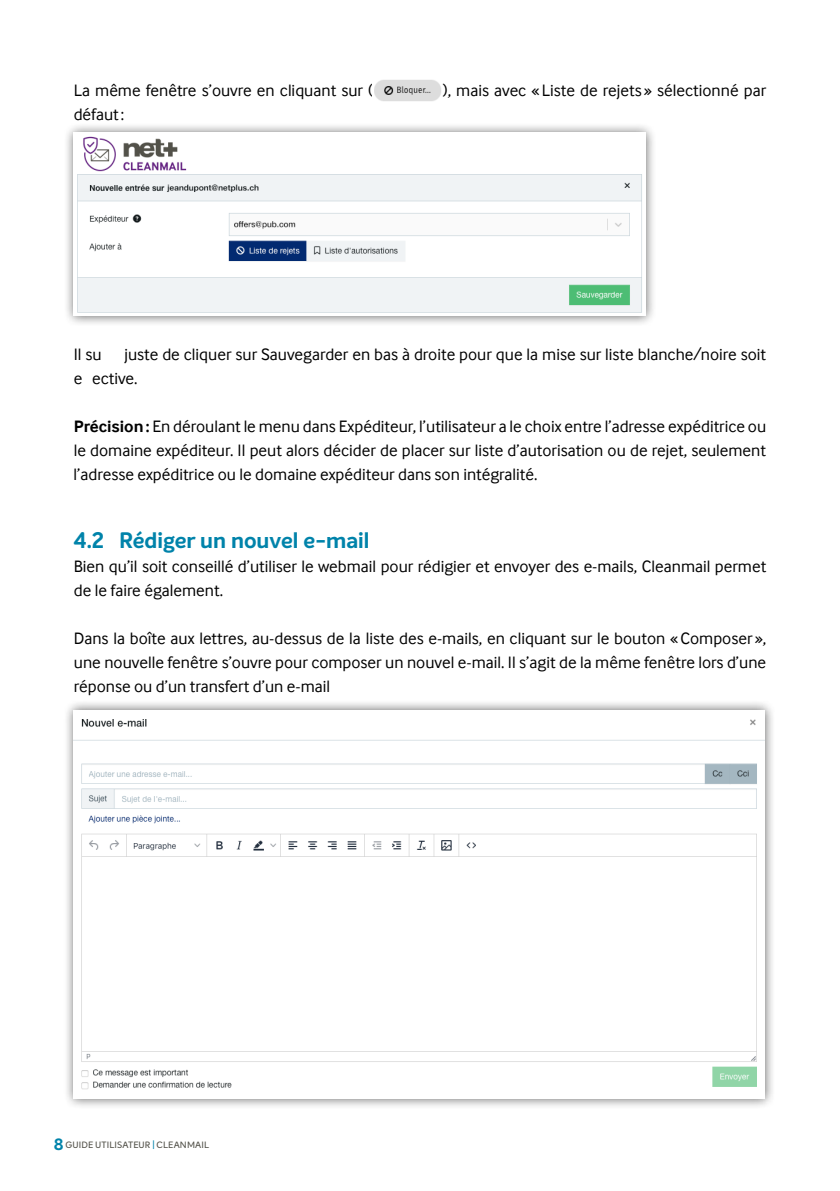
<style>
.page{position:relative;width:840px;height:1191px;background:#fff}
.page>*{position:absolute;margin:0;border:0;box-sizing:border-box;transform-origin:0 0}
.t1{font:700 22px "Intelo";color:#0083aa}
.t2{font:17px/24px "Inter Face";color:#000}
.t3{font:500 9px "Intelo";letter-spacing:.015em;color:#525149}
.s1{font-weight:700}
.s2{font-weight:700;font-size:16px;color:#0083aa}
.s3{color:#0083aa}
</style>
<div class="page">
<img style="left:374px;top:80px;width:67px;height:21px">
<div style="left:63px;top:122px;width:593px;height:205px;background:#000;opacity:.6"></div>
<img style="left:74px;top:133px;width:571px;height:183px">
<div style="left:63px;top:699px;width:712px;height:410px;background:#000;opacity:.6"></div>
<img style="left:74px;top:710px;width:690px;height:388px">
<p class="t2" style="left:74px;top:80px;width:300px">La même fenêtre s’ouvre en cliquant sur (</p>
<p class="t2" style="left:443px;top:80px;width:324px">), mais avec « Liste de rejets » sélectionné par</p>
<p class="t2" style="left:74px;top:104px;width:52px">défaut:</p>
<p class="t2" style="left:74px;top:344px;width:693px;text-indent:51px">juste de cliquer sur Sauvegarder en bas à droite pour que la mise sur liste blanche/noire soit e ective.</p>
<p class="t2" style="left:74px;top:416px;width:693px;text-align:justify"><span class="s1">Précision:</span> En déroulant le menu dans Expéditeur, l’utilisateur a le choix entre l’adresse expéditrice ou le domaine expéditeur. Il peut alors décider de placer sur liste d’autorisation ou de rejet, seulement l’adresse expéditrice ou le domaine expéditeur dans son intégralité.</p>
<p class="t2" style="left:74px;top:344px;width:29px">Il su</p>
<p class="t1" style="left:74px;top:526px;width:297px">4.2 Rédiger un nouvel e-mail</p>
<p class="t2" style="left:74px;top:555px;width:693px">Bien qu’il soit conseillé d’utiliser le webmail pour rédigier et envoyer des e-mails, Cleanmail permet de le faire également.</p>
<p class="t2" style="left:74px;top:627px;width:693px;text-align:justify">Dans la boîte aux lettres, au-dessus de la liste des e-mails, en cliquant sur le bouton «Composer », une nouvelle fenêtre s’ouvre pour composer un nouvel e-mail. Il s’agit de la même fenêtre lors d’une réponse ou d’un transfert d’un e-mail</p>
<p class="t3" style="left:54px;top:1138px;width:157px"><span class="s2">8</span> GUIDE UTILISATEUR <span class="s3">|</span> CLEANMAIL</p>
</div>
